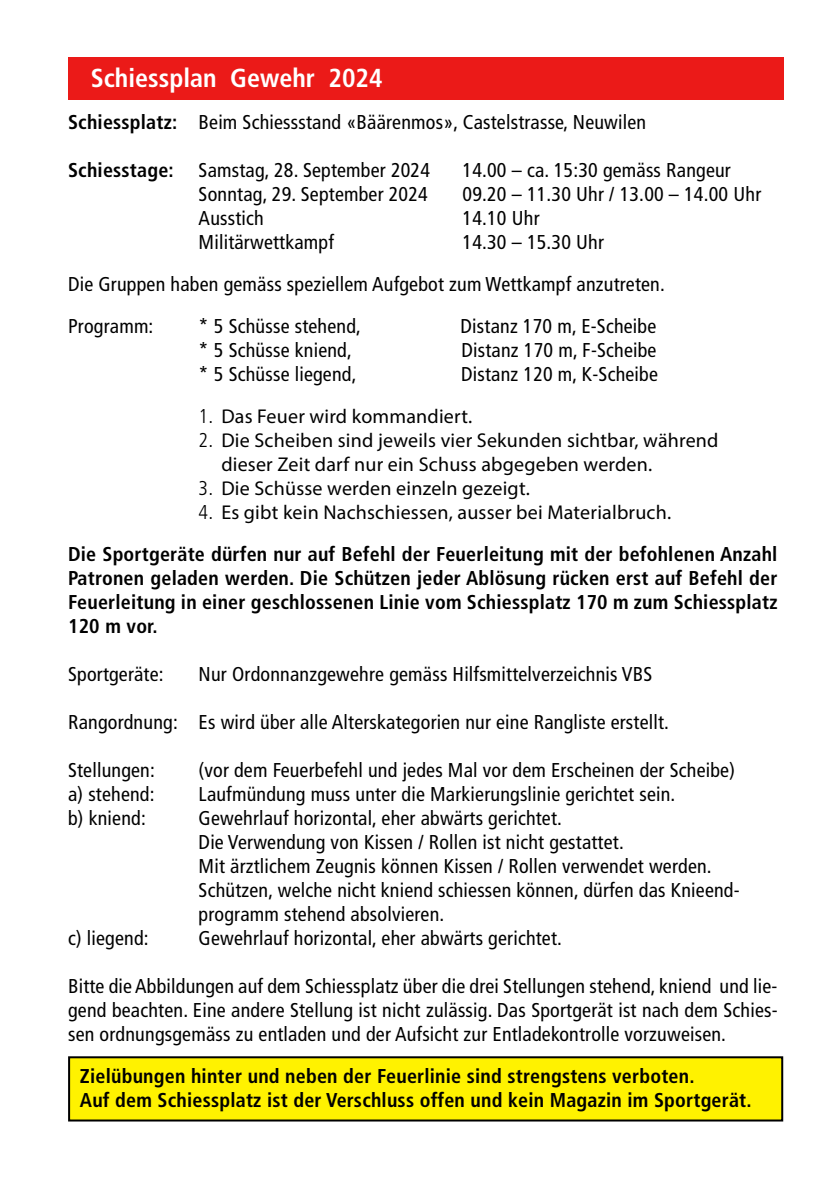
<style>
.page{position:relative;width:840px;height:1191px;background:#fff}
.page>*{position:absolute;margin:0;border:0;box-sizing:border-box;transform-origin:0 0}
.t1{font:700 condensed 26px "Frutiger";color:#fff}
.t2{font:condensed 20px/24px "Frutiger";letter-spacing:.01em;color:#000}
.t3{font:700 condensed 20px/24px "Frutiger";letter-spacing:.01em;color:#000;text-align:justify}
.t4{font:20px/24px "Myriad Pro";letter-spacing:.01em;color:#000}
.s1{font-weight:700}
.s2{font-family:"Frutiger";font-weight:300;font-stretch:condensed}
</style>
<div class="page">
<div style="left:68px;top:57px;width:714px;height:42px;background:#eb1a18"></div>
<div style="left:69px;top:1057px;width:712px;height:63px;background:#fff200"></div>
<div style="left:68px;top:1056px;width:714px;height:65px;border:2px solid #000"></div>
<h1 class="t1" style="left:91px;top:62px;width:293px">Schiessplan Gewehr 2024</h1>
<p class="t2" style="left:68px;top:110px;width:579px"><span class="s1">Schiessplatz:</span> Beim Schiessstand «Bäärenmos», Castelstrasse, Neuwilen</p>
<p class="t2" style="left:68px;top:158px;width:363px"><span class="s1">Schiesstage:</span> Samstag, 28. September 2024</p>
<p class="t2" style="left:462px;top:158px;width:270px">14.00 – ca. 15:30 gemäss Rangeur</p>
<p class="t2" style="left:198px;top:182px;width:230px">Sonntag, 29. September 2024</p>
<p class="t2" style="left:462px;top:182px;width:300px">09.20 – 11.30 Uhr / 13.00 – 14.00 Uhr</p>
<p class="t2" style="left:198px;top:206px;width:67px">Ausstich</p>
<p class="t2" style="left:462px;top:206px;width:78px">14.10 Uhr</p>
<p class="t2" style="left:198px;top:230px;width:137px">Militärwettkampf</p>
<p class="t2" style="left:68px;top:221px;width:598px;line-height:42px;text-indent:394px">14.30 – 15.30 Uhr<br>Die Gruppen haben gemäss speziellem Aufgebot zum Wettkampf anzutreten.<br>Programm:</p>
<p class="t2" style="left:198px;top:314px;width:164px">* 5 Schüsse stehend,</p>
<p class="t2" style="left:460px;top:314px;width:197px">Distanz 170 m, E-Scheibe</p>
<p class="t2" style="left:198px;top:338px;width:155px">* 5 Schüsse kniend,</p>
<p class="t2" style="left:461px;top:338px;width:196px">Distanz 170 m, F-Scheibe</p>
<p class="t2" style="left:198px;top:362px;width:159px">* 5 Schüsse liegend,</p>
<p class="t2" style="left:461px;top:362px;width:198px">Distanz 120 m, K-Scheibe</p>
<p class="t4" style="left:198px;top:404px;width:275px"><span class="s2">1.</span> Das Feuer wird kommandiert.</p>
<p class="t4" style="left:221px;top:428px;width:498px;text-indent:-23px"><span class="s2">2.</span> Die Scheiben sind jeweils vier Sekunden sichtbar, während dieser Zeit darf nur ein Schuss abgegeben werden.</p>
<p class="t4" style="left:198px;top:476px;width:332px"><span class="s2">3.</span> Die Schüsse werden einzeln gezeigt.</p>
<p class="t4" style="left:198px;top:500px;width:474px"><span class="s2">4.</span> Es gibt kein Nachschiessen, ausser bei Materialbruch.</p>
<p class="t3" style="left:68px;top:542px;width:710px">Die Sportgeräte dürfen nur auf Befehl der Feuerleitung mit der befohlenen Anzahl Patronen geladen werden. Die Schützen jeder Ablösung rücken erst auf Befehl der Feuerleitung in einer geschlossenen Linie vom Schiessplatz 170 m zum Schiessplatz 120 m vor.</p>
<p class="t2" style="left:68px;top:662px;width:97px">Sportgeräte:</p>
<p class="t2" style="left:198px;top:662px;width:455px">Nur Ordonnanzgewehre gemäss Hilfsmittelverzeichnis VBS</p>
<p class="t2" style="left:68px;top:710px;width:602px">Rangordnung: Es wird über alle Alterskategorien nur eine Rangliste erstellt.</p>
<p class="t2" style="left:68px;top:758px;width:88px">Stellungen:</p>
<p class="t2" style="left:198px;top:758px;width:537px">(vor dem Feuerbefehl und jedes Mal vor dem Erscheinen der Scheibe)</p>
<p class="t2" style="left:68px;top:782px;width:88px">a) stehend:</p>
<p class="t2" style="left:198px;top:782px;width:478px">Laufmündung muss unter die Markierungslinie gerichtet sein.</p>
<p class="t2" style="left:68px;top:806px;width:79px">b) kniend:</p>
<p class="t2" style="left:198px;top:806px;width:542px">Gewehrlauf horizontal, eher abwärts gerichtet.<br>Die Verwendung von Kissen / Rollen ist nicht gestattet.<br>Mit ärztlichem Zeugnis können Kissen / Rollen verwendet werden.<br>Schützen, welche nicht kniend schiessen können, dürfen das Knieend&shy;programm stehend absolvieren.</p>
<p class="t2" style="left:68px;top:926px;width:82px">c) liegend:</p>
<p class="t2" style="left:198px;top:926px;width:364px">Gewehrlauf horizontal, eher abwärts gerichtet.</p>
<p class="t2" style="left:68px;top:974px;width:710px;text-align:justify">Bitte die Abbildungen auf dem Schiessplatz über die drei Stellungen stehend, kniend und lie&shy;gend beachten. Eine andere Stellung ist nicht zulässig. Das Sportgerät ist nach dem Schies&shy;sen ordnungsgemäss zu entladen und der Aufsicht zur Entladekontrolle vorzuweisen.</p>
<p class="t3" style="left:80px;top:1064px;width:673px">Zielübungen hinter und neben der Feuerlinie sind strengstens verboten.<br>Auf dem Schiessplatz ist der Verschluss offen und kein Magazin im Sportgerät.</p>
</div>
